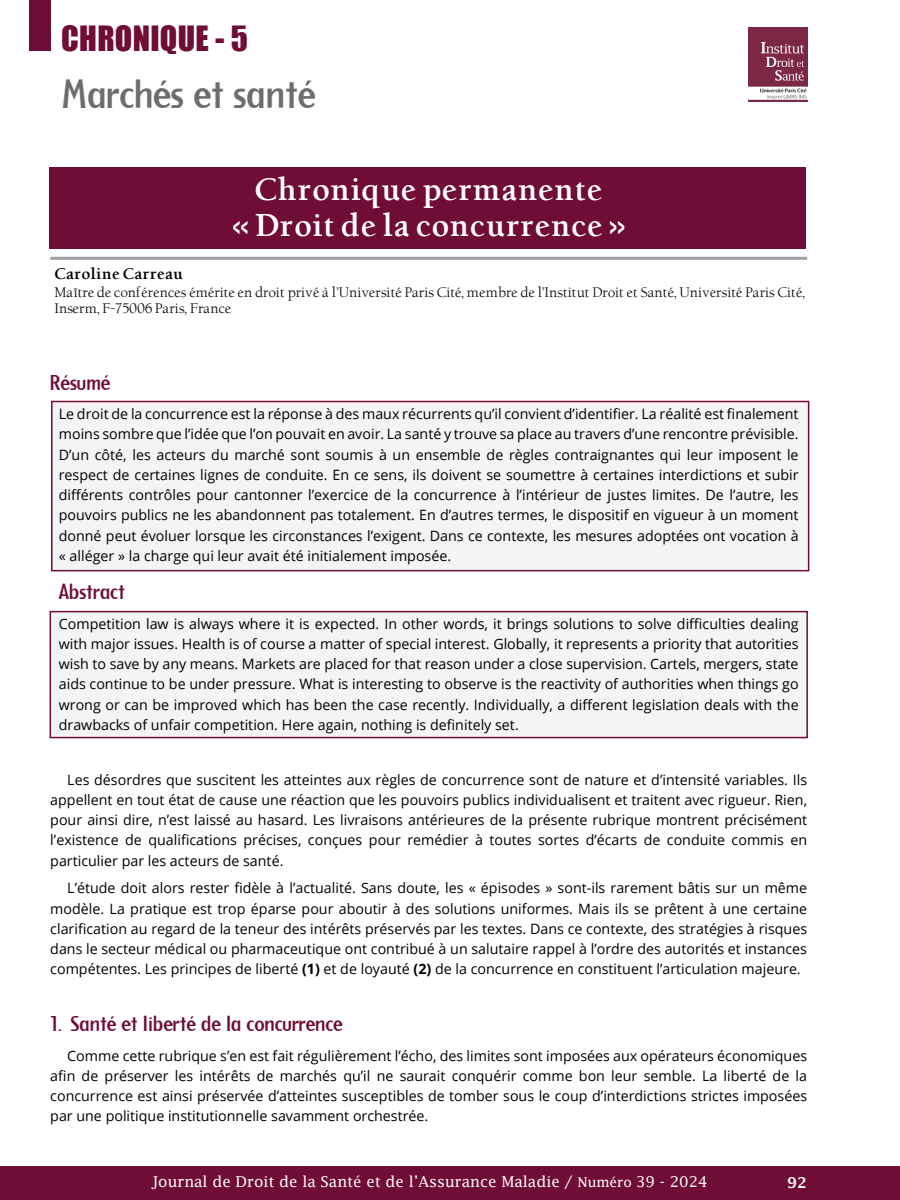
<style>
.page{position:relative;width:900px;height:1200px;background:#fff}
.page>*{position:absolute;margin:0;border:0;box-sizing:border-box;transform-origin:0 0}
.t1{font:45px "Berkeley";color:#6d6d6d}
.t2{font:31.95px "Impact";letter-spacing:.01em;color:#6f0d37}
.t3{font:700 30px/36px "Berkeley Oldstyle";color:#fff;text-align:center}
.t4{font:24px "Berkeley";color:#6f0d37}
.t5{font:15px "Lucida Fax";color:#fff}
.t6{font:700 15px "Berkeley Oldstyle";color:#000}
.t7{font:600 15px "Lucida Fax";color:#fff}
.t8{font:14.25px/20.2px "Open Sans";color:#000;text-align:justify}
.t9{font:13.5px/16.2px "Berkeley Oldstyle";color:#000}
.t10{font:13.5px "Lucida Fax";color:#fff}
.s1{font-weight:700}
</style>
<div class="page">
<div style="left:0;top:1167px;width:900px;height:33px;background:#6f0d37"></div>
<div style="left:30px;top:0;width:21px;height:51px;background:#6f0d37"></div>
<img style="left:749px;top:27px;width:58px;height:75px">
<div style="left:50px;top:168px;width:756px;height:81px;background:#6f0d37"></div>
<div style="left:50px;top:611px;width:758px;height:127px;background:#f4f4f4;border:2px solid #6f0d37"></div>
<div style="left:51px;top:401px;width:758px;height:170px;background:#f4f4f4;border:2px solid #6f0d37"></div>
<hr style="left:50px;top:257px;width:757px;height:3px;background:#9e9ea6">
<h2 class="t2" style="left:61px;top:13px;width:188px">CHRONIQUE - 5</h2>
<h1 class="t1" style="left:62px;top:73px;width:256px">Marchés et santé</h1>
<h3 class="t3" style="left:232px;top:172px;width:396px">Chronique permanente<br>« Droit de la concurrence »</h3>
<p class="t6" style="left:55px;top:264px;width:130px">Caroline Carreau</p>
<p class="t9" style="left:55px;top:285px;width:752px">Maître de conférences émérite en droit privé à l’Université Paris Cité, membre de l’Institut Droit et Santé, Université Paris Cité,<br>Inserm, F-75006 Paris, France</p>
<h3 class="t4" style="left:50px;top:371px;width:62px">Résumé</h3>
<p class="t8" style="left:59px;top:404px;width:741px">Le droit de la concurrence est la réponse à des maux récurrents qu’il convient d’identifier. La réalité est finalement moins sombre que l’idée que l’on pouvait en avoir. La santé y trouve sa place au travers d’une rencontre prévisible.<br>D’un côté, les acteurs du marché sont soumis à un ensemble de règles contraignantes qui leur imposent le respect de certaines lignes de conduite. En ce sens, ils doivent se soumettre à certaines interdictions et subir différents contrôles pour cantonner l’exercice de la concurrence à l’intérieur de justes limites. De l’autre, les pouvoirs publics ne les abandonnent pas totalement. En d’autres termes, le dispositif en vigueur à un moment donné peut évoluer lorsque les circonstances l’exigent. Dans ce contexte, les mesures adoptées ont vocation à « alléger » la charge qui leur avait été initialement imposée.</p>
<h3 class="t4" style="left:59px;top:580px;width:68px">Abstract</h3>
<p class="t8" style="left:59px;top:613px;width:741px">Competition law is always where it is expected. In other words, it brings solutions to solve difficulties dealing with major issues. Health is of course a matter of special interest. Globally, it represents a priority that autorities wish to save by any means. Markets are placed for that reason under a close supervision. Cartels, mergers, state aids continue to be under pressure. What is interesting to observe is the reactivity of authorities when things go wrong or can be improved which has been the case recently. Individually, a different legislation deals with the drawbacks of unfair competition. Here again, nothing is definitely set.</p>
<p class="t8" style="left:50px;top:769px;width:758px;text-indent:17px">Les désordres que suscitent les atteintes aux règles de concurrence sont de nature et d’intensité variables. Ils appellent en tout état de cause une réaction que les pouvoirs publics individualisent et traitent avec rigueur. Rien, pour ainsi dire, n’est laissé au hasard. Les livraisons antérieures de la présente rubrique montrent précisément l’existence de qualifications précises, conçues pour remédier à toutes sortes d’écarts de conduite commis en particulier par les acteurs de santé.</p>
<p class="t8" style="left:50px;top:878px;width:758px;text-indent:17px">L’étude doit alors rester fidèle à l’actualité. Sans doute, les « épisodes » sont-ils rarement bâtis sur un même modèle. La pratique est trop éparse pour aboutir à des solutions uniformes. Mais ils se prêtent à une certaine clarification au regard de la teneur des intérêts préservés par les textes. Dans ce contexte, des stratégies à risques dans le secteur médical ou pharmaceutique ont contribué à un salutaire rappel à l’ordre des autorités et instances compétentes. Les principes de liberté <span class="s1">(1)</span> et de loyauté <span class="s1">(2)</span> de la concurrence en constituent l’articulation majeure.</p>
<h3 class="t4" style="left:50px;top:1012px;width:294px">1. Santé et liberté de la concurrence</h3>
<p class="t8" style="left:50px;top:1045px;width:758px;text-indent:17px">Comme cette rubrique s’en est fait régulièrement l’écho, des limites sont imposées aux opérateurs économiques afin de préserver les intérêts de marchés qu’il ne saurait conquérir comme bon leur semble. La liberté de la concurrence est ainsi préservée d’atteintes susceptibles de tomber sous le coup d’interdictions strictes imposées par une politique institutionnelle savamment orchestrée.</p>
<p class="t5" style="left:152px;top:1173px;width:422px">Journal de Droit de la S nté et de l’Assurance Maladie /</p>
<p class="t5" style="left:172px;top:1173px;width:422px">Journal de Droit de la Santé et de l’Assurance Maladie /</p>
<p class="t5" style="left:636px;top:1173px;width:73px">39 - 20 4</p>
<p class="t5" style="left:656px;top:1173px;width:73px">19 - 2018</p>
<p class="t7" style="left:787px;top:1174px;width:21px">92</p>
<p class="t10" style="left:577px;top:1175px;width:56px">Numéro</p>
<p class="t10" style="left:597px;top:1175px;width:56px">Numéro</p>
</div>
